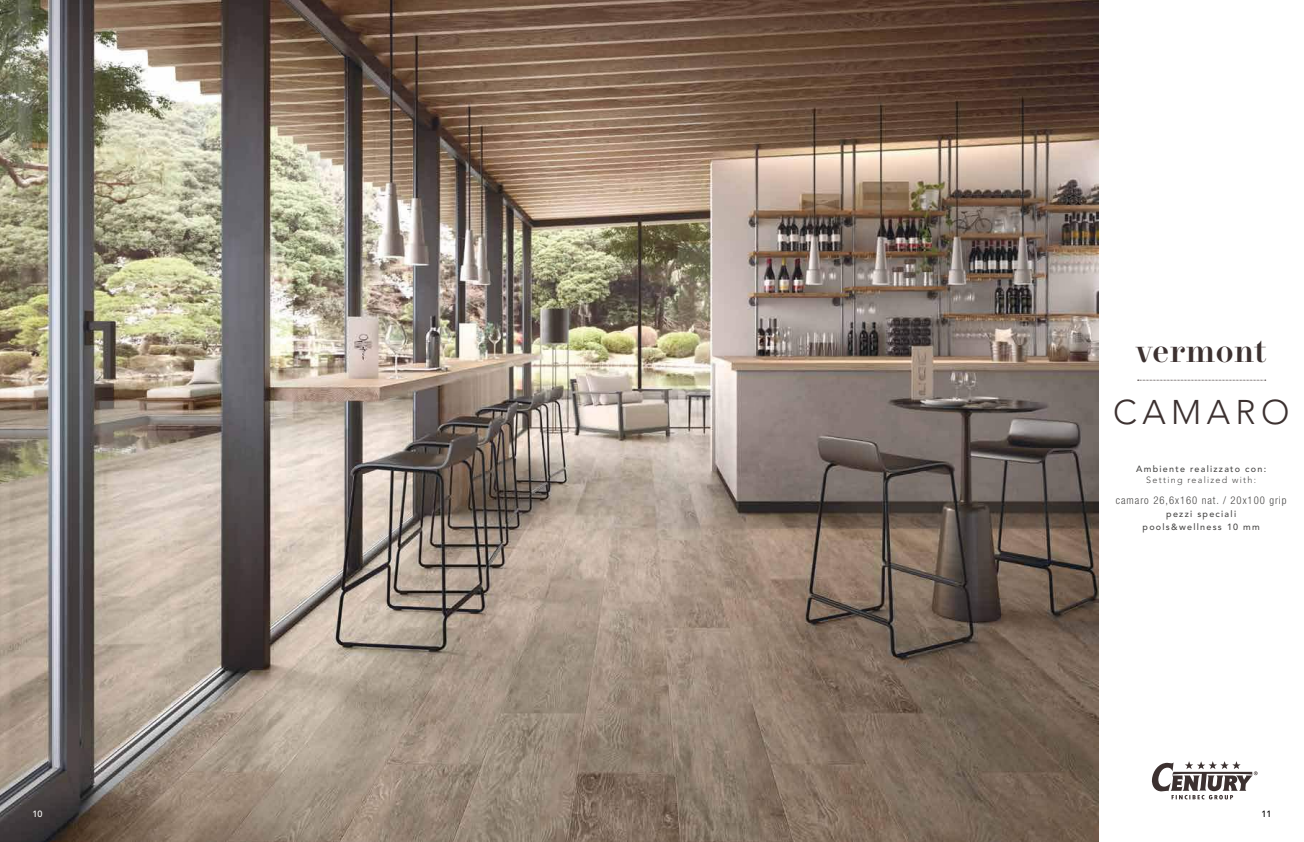
<style>
.page{position:relative;width:1304px;height:842px;background:#fff}
.page>*{position:absolute;margin:0;border:0;box-sizing:border-box;transform-origin:0 0}
.t1{font:500 35.1px "New Paris Headline";color:#3c3130}
.t2{font:300 34px "Avenir LT Std";letter-spacing:.16em;color:#3c3130}
.t3{font:300 condensed 10.7px "Helvetica Neue LT Std";letter-spacing:.09em;color:#4a4948}
.t4{font:500 9px/13px "Avenir LT Std";letter-spacing:.14em;color:#4a4948;text-align:center}
.t5{font:300 9px "Avenir LT Std";letter-spacing:.14em;color:#4a4948}
.t6{font:500 9px "Avenir LT Std";color:#fff}
.t7{font:500 9px "Avenir LT Std";color:#000}
</style>
<div class="page">
<img style="left:0;top:0;width:1099px;height:842px">
<svg style="left:1138px;top:380px;width:128px;height:1px"></svg>
<svg style="left:1151px;top:761px;width:107px;height:38px"></svg>
<h1 class="t1" style="left:1135px;top:337px;width:133px">vermont</h1>
<h2 class="t2" style="left:1113px;top:398px;width:178px">CAMARO</h2>
<p class="t4" style="left:1136px;top:464px;width:132px">Ambiente realizzato con:</p>
<p class="t5" style="left:1146px;top:476px;width:111px">Setting realized with:</p>
<p class="t3" style="left:1116px;top:496px;width:172px">camaro 26,6x160 nat. / 20x100 grip</p>
<p class="t4" style="left:1143px;top:508px;width:119px">pezzi speciali pools&amp;wellness 10 mm</p>
<p class="t6" style="left:33px;top:810px;width:12px">10</p>
<p class="t7" style="left:1261px;top:810px;width:12px">11</p>
</div>
